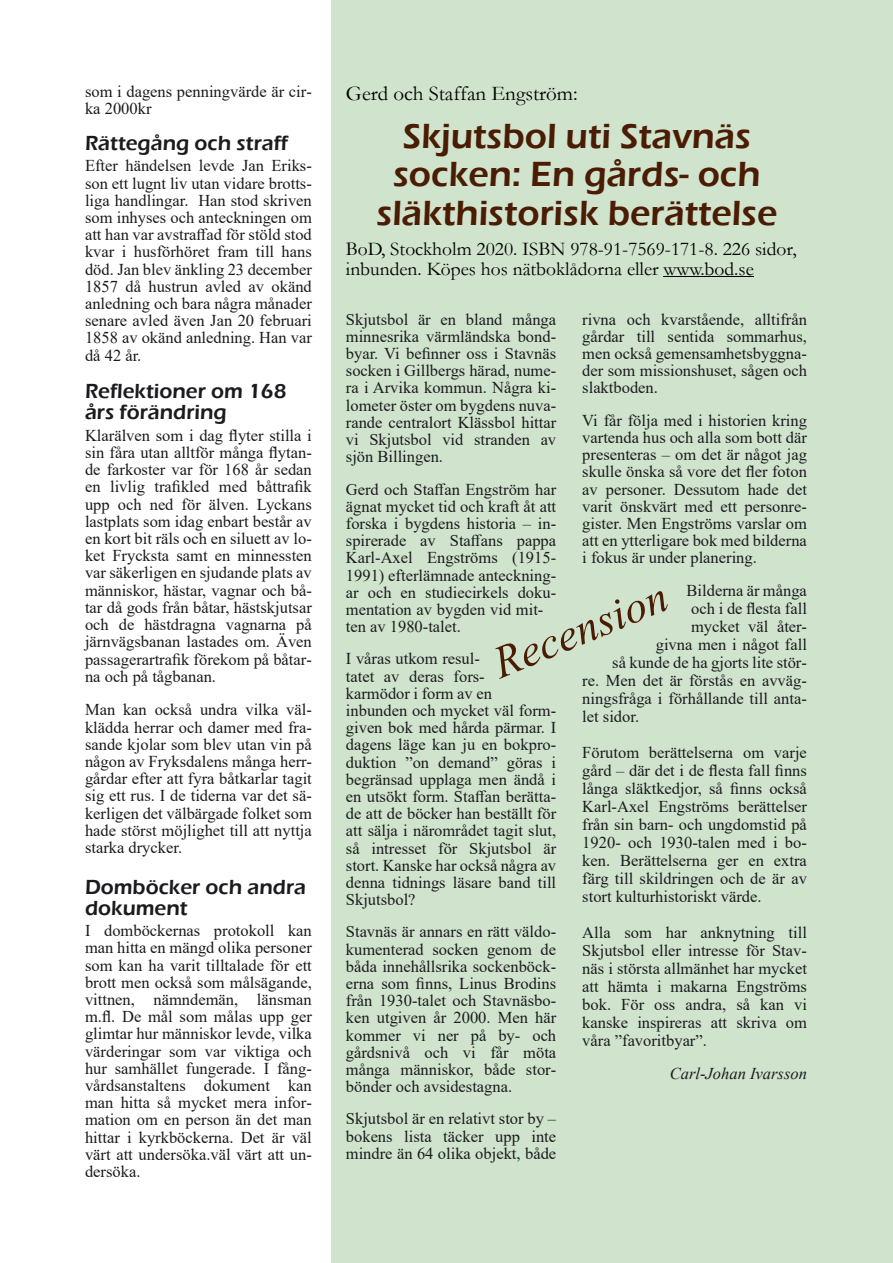
<style>
.page{position:relative;width:893px;height:1263px;background:#fff}
.page>*{position:absolute;margin:0;border:0;box-sizing:border-box;transform-origin:0 0}
.t1{font:italic 45px "Times New Roman";color:#4b1c04}
.t2{font:600 36px/38.8px "Eras ITC";color:#4b1c04;text-align:center}
.t3{font:600 21px/21px "Eras ITC";color:#1b1b1f}
.t4{font:21px "Garamond";color:#000}
.t5{font:19.5px/19.5px "Garamond";color:#000}
.t6{font:16.5px/17.2px "Times New Roman";color:#1b1b1f;text-align:justify}
.t7{font:italic 16.5px "Times New Roman";color:#1b1b1f}
</style>
<div class="page">
<div style="left:331px;top:0;width:562px;height:1263px;background:#d0e3cc"></div>
<hr style="left:664px;top:276px;width:90px;height:1px;background:#000">
<p class="t6" style="left:85px;top:84px;width:228px">som i dagens penningvärde är cir‐ ka 2000kr</p>
<p class="t3" style="left:85px;top:134px;width:205px">Rättegång och straff</p>
<p class="t6" style="left:85px;top:159px;width:228px">Efter händelsen levde Jan Eriks‐ son ett lugnt liv utan vidare brotts‐ liga handlingar. Han stod skriven som inhyses och anteckningen om att han var avstraffad för stöld stod kvar i husförhöret fram till hans död. Jan blev änkling 23 december 1857 då hustrun avled av okänd anledning och bara några månader senare avled även Jan 20 februari 1858 av okänd anledning. Han var då 42 år.</p>
<p class="t3" style="left:85px;top:383px;width:203px">Reflektioner om 168 års förändring</p>
<p class="t6" style="left:85px;top:428px;width:228px">Klarälven som i dag flyter stilla i sin fåra utan alltför många flytan‐ de farkoster var för 168 år sedan en livlig trafikled med båttrafik upp och ned för älven. Lyckans lastplats som idag enbart består av en kort bit räls och en siluett av lo‐ ket Frycksta samt en minnessten var säkerligen en sjudande plats av människor, hästar, vagnar och bå‐ tar då gods från båtar, hästskjutsar och de hästdragna vagnarna på järnvägsbanan lastades om. Även passagerartrafik förekom på båtar‐ na och på tågbanan.</p>
<p class="t6" style="left:85px;top:703px;width:228px">Man kan också undra vilka väl‐ klädda herrar och damer med fra‐ sande kjolar som blev utan vin på någon av Fryksdalens många herr‐ gårdar efter att fyra båtkarlar tagit sig ett rus. I de tiderna var det sä‐ kerligen det välbärgade folket som hade störst möjlighet till att nyttja starka drycker.</p>
<p class="t3" style="left:85px;top:878px;width:223px">Domböcker och andra dokument</p>
<p class="t6" style="left:85px;top:924px;width:228px">I domböckernas protokoll kan man hitta en mängd olika personer som kan ha varit tilltalade för ett brott men också som målsägande, vittnen, nämndemän, länsman m.fl. De mål som målas upp ger glimtar hur människor levde, vilka värderingar som var viktiga och hur samhället fungerade. I fång‐ vårdsanstaltens dokument kan man hitta så mycket mera infor‐ mation om en person än det man hittar i kyrkböckerna. Det är väl värt att undersöka.väl värt att un‐ dersöka.</p>
<p class="t4" style="left:346px;top:86px;width:233px">Gerd och Staffan Engström:</p>
<h2 class="t2" style="left:377px;top:120px;width:402px">Skjutsbol uti Stavnäs socken: En gårds- och släkthistorisk berättelse</h2>
<p class="t5" style="left:346px;top:242px;width:452px">BoD, Stockholm 2020. ISBN 978-91-7569-171-8. 226 sidor, inbunden. Köpes hos nätboklådorna eller www.bod.se</p>
<p class="t6" style="left:346px;top:312px;width:212px">Skjutsbol är en bland många minnesrika värmländska bond‐ byar. Vi befinner oss i Stavnäs socken i Gillbergs härad, nume‐ ra i Arvika kommun. Några ki‐ lometer öster om bygdens nuva‐ rande centralort Klässbol hittar vi Skjutsbol vid stranden av sjön Billingen.</p>
<p class="t6" style="left:346px;top:482px;width:212px;text-align:left">Gerd och Staffan Engström har ägnat mycket tid och kraft åt att forska i bygdens historia – in‐ spirerade av Staffans pappa<br>Karl-Axel Engströms (1915-<br>1991) efterlämnade anteckning‐ ar och en studiecirkels doku‐ mentation av bygden vid mit‐ ten av 1980-talet.</p>
<p class="t6" style="left:346px;top:652px;width:212px;text-align:left">I våras utkom resul‐<br>tatet av deras fors‐<br>karmödor i form av en inbunden och mycket väl form‐ given bok med hårda pärmar. I dagens läge kan ju en bokpro‐ duktion ”on demand” göras i begränsad upplaga men ändå i en utsökt form. Staffan berätta‐ de att de böcker han beställt för att sälja i närområdet tagit slut, så intresset för Skjutsbol är stort. Kanske har också några av denna tidnings läsare band till<br>Skjutsbol?</p>
<p class="t6" style="left:346px;top:925px;width:212px">Stavnäs är annars en rätt väldo‐ kumenterad socken genom de båda innehållsrika sockenböck‐ erna som finns, Linus Brodins från 1930-talet och Stavnäsbo‐ ken utgiven år 2000. Men här kommer vi ner på by- och gårdsnivå och vi får möta många människor, både stor‐ bönder och avsidestagna.</p>
<p class="t6" style="left:346px;top:1112px;width:212px">Skjutsbol är en relativt stor by – bokens lista täcker upp inte mindre än 64 olika objekt, både</p>
<p class="t6" style="left:582px;top:312px;width:226px">rivna och kvarstående, alltifrån gårdar till sentida sommarhus, men också gemensamhetsbyggna‐ der som missionshuset, sågen och slaktboden.</p>
<p class="t6" style="left:582px;top:413px;width:226px">Vi får följa med i historien kring vartenda hus och alla som bott där presenteras – om det är något jag skulle önska så vore det fler foton av personer. Dessutom hade det varit önskvärt med ett personre‐ gister. Men Engströms varslar om att en ytterligare bok med bilderna i fokus är under planering.</p>
<p class="t6" style="left:687px;top:584px;width:122px">Bilderna är många</p>
<p class="t6" style="left:691px;top:602px;width:117px">och i de flesta fall</p>
<p class="t6" style="left:691px;top:620px;width:117px">mycket väl åter‐</p>
<p class="t6" style="left:656px;top:638px;width:153px">givna men i något fall</p>
<p class="t6" style="left:612px;top:656px;width:196px">så kunde de ha gjorts lite stör‐</p>
<p class="t6" style="left:582px;top:674px;width:226px">re. Men det är förstås en avväg‐</p>
<p class="t6" style="left:582px;top:692px;width:226px">ningsfråga i förhållande till anta‐</p>
<p class="t6" style="left:582px;top:710px;width:58px">let sidor.</p>
<p class="t6" style="left:582px;top:745px;width:226px;line-height:18px">Förutom berättelserna om varje gård – där det i de flesta fall finns långa släktkedjor, så finns också Karl-Axel Engströms berättelser från sin barn- och ungdomstid på 1920- och 1930-talen med i bo‐ ken. Berättelserna ger en extra färg till skildringen och de är av stort kulturhistoriskt värde.</p>
<p class="t6" style="left:582px;top:925px;width:226px;line-height:18px">Alla som har anknytning till Skjutsbol eller intresse för Stav‐ näs i största allmänhet har mycket att hämta i makarna Engströms bok. För oss andra, så kan vi kanske inspireras att skriva om våra ”favoritbyar”.</p>
<p class="t7" style="left:670px;top:1067px;width:139px">Carl-Johan Ivarsson</p>
<h1 class="t1" style="left:488px;top:651px;width:186px;rotate:-23deg">Recension</h1>
</div>
